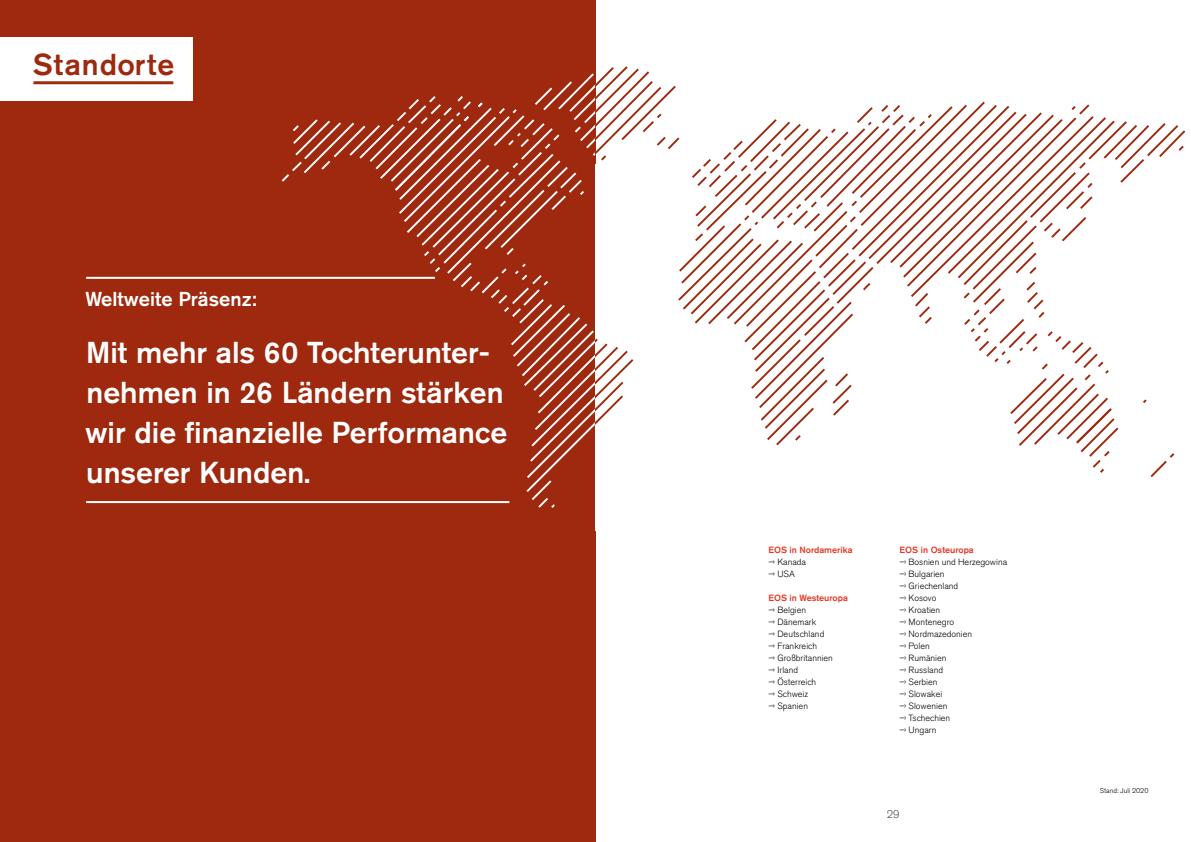
<style>
.page{position:relative;width:1191px;height:842px;background:#fff}
.page>*{position:absolute;margin:0;border:0;box-sizing:border-box;transform-origin:0 0}
.t1{font:500 30px/40px "AGEOS";color:#fff}
.t2{font:500 30px "AGEOS";letter-spacing:.03em;color:#9e290f}
.t3{font:500 20px "AGEOS";color:#fff}
.t4{font:300 11px "AGEOS";color:#4c4b4b}
.Fließtext{font:300 9px "AGEOS";color:#000}
.Fließtext-2{font:500 9px "AGEOS";color:#e73724}
.Fließtext-3{font:300 7px "AGEOS";color:#000}
</style>
<div class="page">
<div style="left:0;top:0;width:595px;height:842px;background:#9e290f"></div>
<div style="left:0;top:38px;width:193px;height:63px;background:#fff"></div>
<hr style="left:33px;top:81px;width:140px;height:3px;background:#9e290f">
<svg style="left:282px;top:66px;width:903px;height:442px"></svg>
<hr style="left:86px;top:277px;width:349px;height:2px;background:#fff">
<hr style="left:86px;top:501px;width:423px;height:2px;background:#fff">
<p class="t2" style="left:33px;top:45px;width:143px">Standorte</p>
<p class="t3" style="left:85px;top:286px;width:173px">Weltweite Präsenz:</p>
<p class="t1" style="left:85px;top:332px;width:424px">Mit mehr als 60 Tochterunter&shy;nehmen in 26 Ländern stärken wir die finanzielle Performance unserer Kunden.</p>
<p class="Fließtext-2" style="left:768px;top:544px;width:86px">EOS in Nordamerika</p>
<p class="Fließtext" style="left:768px;top:556px;width:39px">–› Kanada</p>
<p class="Fließtext" style="left:768px;top:568px;width:28px">–› USA</p>
<p class="Fließtext-2" style="left:768px;top:592px;width:81px">EOS in Westeuropa</p>
<p class="Fließtext" style="left:768px;top:604px;width:39px">–› Belgien</p>
<p class="Fließtext" style="left:768px;top:616px;width:49px">–› Dänemark</p>
<p class="Fließtext" style="left:768px;top:628px;width:57px">–› Deutschland</p>
<p class="Fließtext" style="left:768px;top:640px;width:50px">–› Frankreich</p>
<p class="Fließtext" style="left:768px;top:652px;width:66px">–› Großbritannien</p>
<p class="Fließtext" style="left:768px;top:664px;width:31px">–› Irland</p>
<p class="Fließtext" style="left:768px;top:676px;width:49px">–› Österreich</p>
<p class="Fließtext" style="left:768px;top:688px;width:41px">–› Schweiz</p>
<p class="Fließtext" style="left:768px;top:700px;width:41px">–› Spanien</p>
<p class="Fließtext-2" style="left:899px;top:544px;width:76px">EOS in Osteuropa</p>
<p class="Fließtext" style="left:899px;top:556px;width:109px">–› Bosnien und Herzegowina</p>
<p class="Fließtext" style="left:899px;top:568px;width:46px">–› Bulgarien</p>
<p class="Fließtext" style="left:899px;top:580px;width:60px">–› Griechenland</p>
<p class="Fließtext" style="left:899px;top:592px;width:38px">–› Kosovo</p>
<p class="Fließtext" style="left:899px;top:604px;width:42px">–› Kroatien</p>
<p class="Fließtext" style="left:899px;top:616px;width:56px">–› Montenegro</p>
<p class="Fließtext" style="left:899px;top:628px;width:74px">–› Nordmazedonien</p>
<p class="Fließtext" style="left:899px;top:640px;width:32px">–› Polen</p>
<p class="Fließtext" style="left:899px;top:652px;width:48px">–› Rumänien</p>
<p class="Fließtext" style="left:899px;top:664px;width:45px">–› Russland</p>
<p class="Fließtext" style="left:899px;top:676px;width:39px">–› Serbien</p>
<p class="Fließtext" style="left:899px;top:688px;width:44px">–› Slowakei</p>
<p class="Fließtext" style="left:899px;top:700px;width:49px">–› Slowenien</p>
<p class="Fließtext" style="left:899px;top:712px;width:52px">–› Tschechien</p>
<p class="Fließtext" style="left:899px;top:724px;width:38px">–› Ungarn</p>
<p class="t4" style="left:887px;top:807px;width:14px">29</p>
<p class="Fließtext-3" style="left:1100px;top:786px;width:50px">Stand: Juli 2020</p>
</div>
